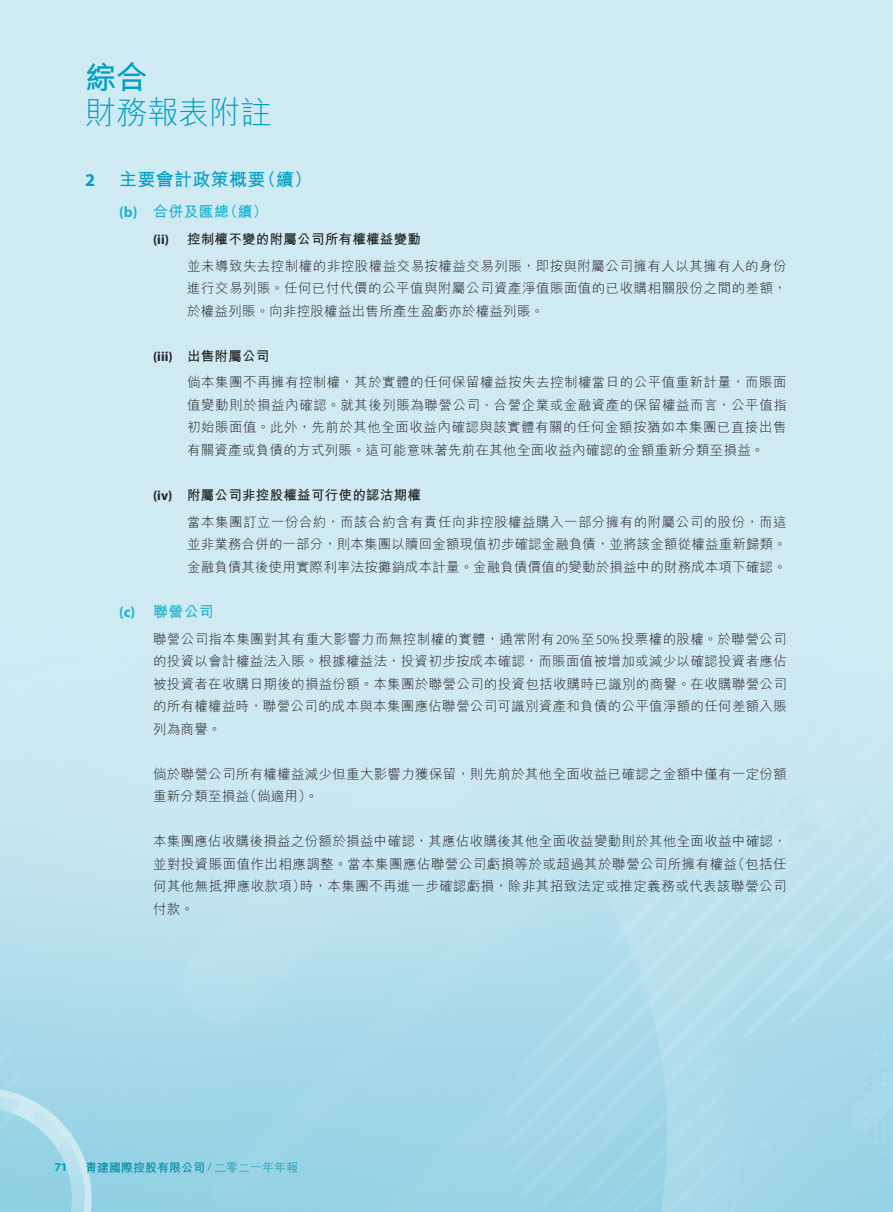
<style>
.page{position:relative;width:893px;height:1212px;background:#fff}
.page>*{position:absolute;margin:0;border:0;box-sizing:border-box;transform-origin:0 0}
.t1{font:300 31.5px "M Hei HK";letter-spacing:-.015em;color:#009fc3}
.t2{font:700 31.5px "M Hei HK";color:#009fc3}
._01_H1{font:700 18px "M Hei HK";letter-spacing:.02em;color:#009fc3}
._01_H1-2{font:700 18px "Myriad Pro";color:#009fc3}
._02_H2{font:700 15px "M Hei HK";letter-spacing:.02em;color:#1ab4d1}
._02_H2-2{font:700 15px "Myriad Pro";color:#1ab4d1}
._00_txt{font:300 13.5px/22.5px "M Hei HK";letter-spacing:.02em;color:#231f20;text-align:justify}
._03_H3{font:700 13.5px "M Hei HK";letter-spacing:.02em;color:#231f20}
._03_H3-2{font:700 13.5px "Myriad Pro";color:#231f20}
.t3{font:700 12px "M Hei HK";color:#008da6}
.t4{font:700 12px "Myriad Pro";color:#009fc3}
.s1{font-family:"Myriad Pro"}
.s2{font-family:"Myriad Pro";font-weight:300}
.s3{font-weight:300}
</style>
<div class="page">
<h1 class="t2" style="left:85px;top:55px;width:64px">綜合</h1>
<h1 class="t1" style="left:85px;top:96px;width:188px">財務報表附註</h1>
<p class="_01_H1-2" style="left:85px;top:168px;width:11px">2</p>
<p class="_01_H1" style="left:119px;top:166px;width:148px">主要會計政策概要</p>
<p class="_01_H1" style="left:258px;top:166px;width:55px">（續(</p>
<p class="_02_H2-2" style="left:119px;top:202px;width:20px">)b(</p>
<p class="_02_H2-2" style="left:119px;top:602px;width:18px">)c(</p>
<p class="_02_H2" style="left:153px;top:201px;width:78px">合併及匯總</p>
<p class="_02_H2" style="left:223px;top:201px;width:46px">（續(</p>
<p class="_03_H3-2" style="left:153px;top:231px;width:17px">)i i(</p>
<p class="_03_H3-2" style="left:153px;top:347px;width:21px">(iii)</p>
<p class="_03_H3-2" style="left:153px;top:487px;width:21px">i v( )</p>
<p class="_03_H3" style="left:187px;top:229px;width:235px">控制權不變的附屬公司所有權權益變動</p>
<p class="_00_txt" style="left:187px;top:254px;width:601px">並未導致失去控制權的非控股權益交易按權益交易列賬，即按與附屬公司擁有人以其擁有人的身份進行交易列賬。任何已付代價的公平值與附屬公司資產淨值賬面值的已收購相關股份之間的差額，於權益列賬。向非控股權益出售所產生盈虧亦於權益列賬。</p>
<p class="_03_H3" style="left:187px;top:346px;width:84px">出售附屬公司</p>
<p class="_00_txt" style="left:187px;top:371px;width:601px">倘本集團不再擁有控制權，其於實體的任何保留權益按失去控制權當日的公平值重新計量，而賬面值變動則於損益內確認。就其後列賬為聯營公司、合營企業或金融資產的保留權益而言，公平值指初始賬面值。此外，先前於其他全面收益內確認與該實體有關的任何金額按猶如本集團已直接出售有關資產或負債的方式列賬。這可能意味著先前在其他全面收益內確認的金額重新分類至損益。</p>
<p class="_03_H3" style="left:187px;top:485px;width:235px">附屬公司非控股權益可行使的認沽期權</p>
<p class="_00_txt" style="left:187px;top:510px;width:601px">當本集團訂立一份合約，而該合約含有責任向非控股權益購入一部分擁有的附屬公司的股份，而這並非業務合併的一部分，則本集團以贖回金額現值初步確認金融負債，並將該金額從權益重新歸類。金融負債其後使用實際利率法按攤銷成本計量。金融負債價值的變動於損益中的財務成本項下確認。</p>
<p class="_02_H2" style="left:153px;top:600px;width:62px">聯營公司</p>
<p class="_00_txt" style="left:153px;top:627px;width:635px">聯營公司指本集團對其有重大影響力而無控制權的實體，通常附有<span class="s1">20%</span>至<span class="s1">50%</span>投票權的股權。於聯營公司的投資以會計權益法入賬。根據權益法，投資初步按成本確認，而賬面值被增加或減少以確認投資者應佔被投資者在收購日期後的損益份額。本集團於聯營公司的投資包括收購時已識別的商譽。在收購聯營公司的所有權權益時，聯營公司的成本與本集團應佔聯營公司可識別資產和負債的公平值淨額的任何差額入賬列為商譽。</p>
<p class="_00_txt" style="left:244px;top:762px;width:545px;text-indent:-90px">倘於聯營公司所有權權益減少但重大影響力獲保留，則先前於其他全面收益已確認之金額中僅有一定份額（倘適用。(</p>
<p class="_00_txt" style="left:153px;top:785px;width:98px">重新分類至損益</p>
<p class="_00_txt" style="left:153px;top:830px;width:635px;text-align:right">本集團應佔收購後損益之份額於損益中確認，其應佔收購後其他全面收益變動則於其他全面收益中確認，（包括任</p>
<p class="_00_txt" style="left:153px;top:852px;width:635px;text-align:left">並對投資賬面值作出相應調整。當本集團應佔聯營公司虧損等於或超過其於聯營公司所擁有權益<br>何其他無抵押應收款項 時），本集團不再進一步確認虧損，除非其招致法定或推定義務或代表該聯營公司付款。</p>
<p class="t4" style="left:54px;top:1159px;width:14px">71</p>
<p class="t3" style="left:85px;top:1158px;width:215px">青建國際控股有限公司 <span class="s2">/</span> <span class="s3">二零二一年年報</span></p>
</div>
